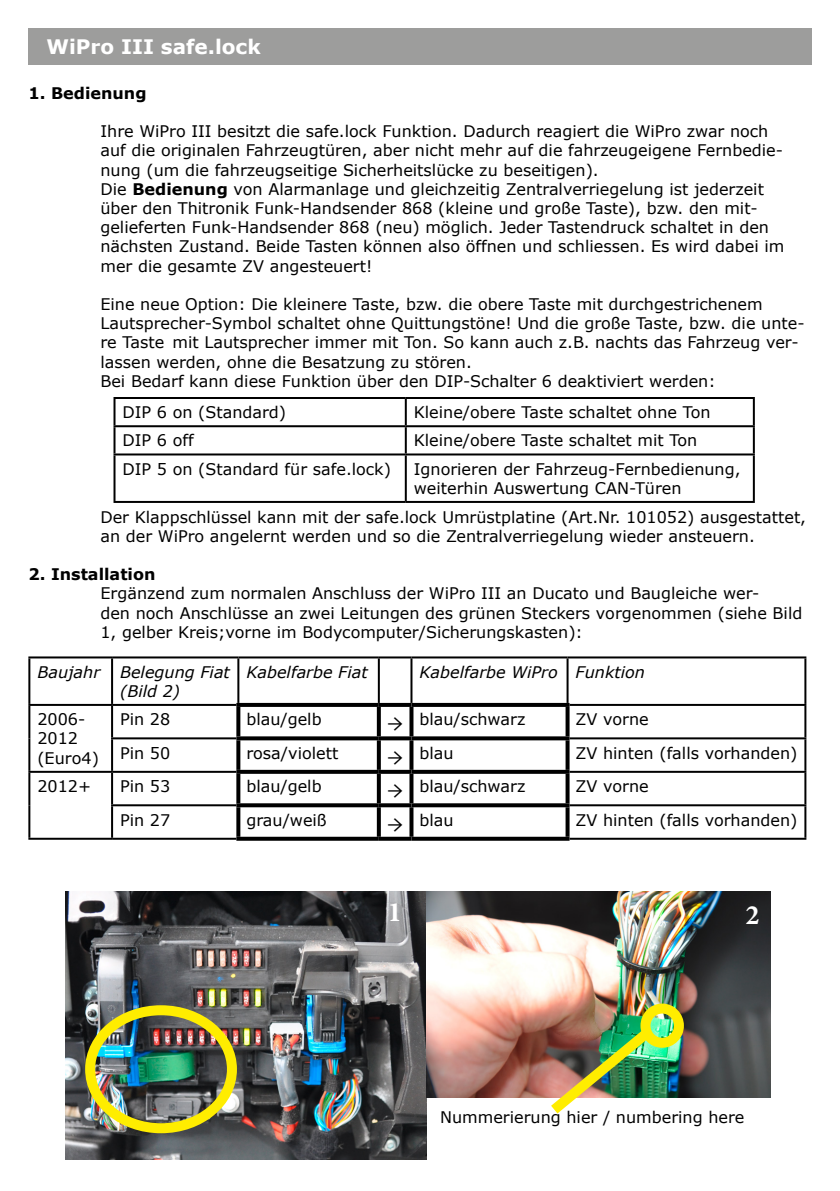
<style>
.page{position:relative;width:840px;height:1191px;background:#fff}
.page>*{position:absolute;margin:0;border:0;box-sizing:border-box;transform-origin:0 0}
.t1{font:700 28px "Minion Pro";color:#fff}
.t2{font:24px "Minion Pro";color:#000}
.t3{font:700 20px "Verdana";color:#fff}
.t4{font:16px/19.2px "Verdana";color:#000}
.t5{font:italic 16px/19.2px "Verdana";color:#000}
.t6{font:700 16px "Verdana";color:#000}
.s1{font-weight:700}
</style>
<div class="page">
<div style="left:28px;top:28px;width:783px;height:37px;background:#9d9d9c"></div>
<hr style="left:113px;top:397px;width:292px;height:2px;background:#000">
<hr style="left:113px;top:399px;width:2px;height:26px;background:#000">
<hr style="left:405px;top:397px;width:349px;height:2px;background:#000">
<hr style="left:404px;top:399px;width:2px;height:26px;background:#000">
<hr style="left:752px;top:399px;width:2px;height:26px;background:#000">
<hr style="left:113px;top:425px;width:292px;height:2px;background:#000">
<hr style="left:113px;top:427px;width:2px;height:26px;background:#000">
<hr style="left:405px;top:425px;width:349px;height:2px;background:#000">
<hr style="left:404px;top:427px;width:2px;height:26px;background:#000">
<hr style="left:752px;top:427px;width:2px;height:26px;background:#000">
<hr style="left:113px;top:453px;width:292px;height:2px;background:#000">
<hr style="left:113px;top:455px;width:2px;height:46px;background:#000">
<hr style="left:405px;top:453px;width:349px;height:2px;background:#000">
<hr style="left:404px;top:455px;width:2px;height:46px;background:#000">
<hr style="left:752px;top:455px;width:2px;height:46px;background:#000">
<hr style="left:113px;top:501px;width:292px;height:2px;background:#000">
<hr style="left:405px;top:501px;width:349px;height:2px;background:#000">
<hr style="left:28px;top:656px;width:84px;height:2px;background:#000">
<hr style="left:28px;top:658px;width:2px;height:46px;background:#000">
<hr style="left:112px;top:656px;width:126px;height:2px;background:#000">
<hr style="left:111px;top:658px;width:2px;height:46px;background:#000">
<hr style="left:238px;top:656px;width:140px;height:2px;background:#000">
<hr style="left:237px;top:658px;width:2px;height:45px;background:#000">
<hr style="left:378px;top:656px;width:33px;height:2px;background:#000">
<hr style="left:377px;top:658px;width:2px;height:45px;background:#000">
<hr style="left:411px;top:656px;width:156px;height:2px;background:#000">
<hr style="left:410px;top:658px;width:2px;height:45px;background:#000">
<hr style="left:567px;top:656px;width:239px;height:2px;background:#000">
<hr style="left:566px;top:658px;width:2px;height:45px;background:#000">
<hr style="left:804px;top:658px;width:2px;height:46px;background:#000">
<hr style="left:28px;top:704px;width:84px;height:2px;background:#000">
<hr style="left:28px;top:706px;width:2px;height:32px;background:#000">
<hr style="left:112px;top:704px;width:124px;height:2px;background:#000">
<hr style="left:111px;top:706px;width:2px;height:31px;background:#000">
<hr style="left:569px;top:704px;width:237px;height:2px;background:#000">
<hr style="left:804px;top:706px;width:2px;height:31px;background:#000">
<hr style="left:28px;top:738px;width:2px;height:33px;background:#000">
<hr style="left:111px;top:737px;width:125px;height:2px;background:#000">
<hr style="left:111px;top:739px;width:2px;height:32px;background:#000">
<hr style="left:569px;top:737px;width:237px;height:2px;background:#000">
<hr style="left:804px;top:739px;width:2px;height:32px;background:#000">
<hr style="left:28px;top:771px;width:84px;height:2px;background:#000">
<hr style="left:28px;top:773px;width:2px;height:32px;background:#000">
<hr style="left:112px;top:771px;width:124px;height:2px;background:#000">
<hr style="left:111px;top:773px;width:2px;height:31px;background:#000">
<hr style="left:569px;top:771px;width:237px;height:2px;background:#000">
<hr style="left:804px;top:773px;width:2px;height:31px;background:#000">
<hr style="left:28px;top:805px;width:2px;height:32px;background:#000">
<hr style="left:111px;top:804px;width:125px;height:2px;background:#000">
<hr style="left:111px;top:806px;width:2px;height:31px;background:#000">
<hr style="left:569px;top:804px;width:237px;height:2px;background:#000">
<hr style="left:804px;top:806px;width:2px;height:31px;background:#000">
<hr style="left:28px;top:837px;width:84px;height:2px;background:#000">
<hr style="left:112px;top:837px;width:124px;height:2px;background:#000">
<hr style="left:569px;top:837px;width:237px;height:2px;background:#000">
<svg style="left:236px;top:703px;width:142px;height:4px"></svg>
<svg style="left:236px;top:707px;width:4px;height:29px"></svg>
<svg style="left:378px;top:703px;width:33px;height:4px"></svg>
<svg style="left:376px;top:707px;width:4px;height:29px"></svg>
<svg style="left:411px;top:703px;width:158px;height:4px"></svg>
<svg style="left:409px;top:707px;width:4px;height:29px"></svg>
<svg style="left:565px;top:707px;width:4px;height:29px"></svg>
<svg style="left:236px;top:736px;width:142px;height:4px"></svg>
<svg style="left:236px;top:740px;width:4px;height:30px"></svg>
<svg style="left:378px;top:736px;width:33px;height:4px"></svg>
<svg style="left:376px;top:740px;width:4px;height:30px"></svg>
<svg style="left:411px;top:736px;width:158px;height:4px"></svg>
<svg style="left:409px;top:740px;width:4px;height:30px"></svg>
<svg style="left:565px;top:740px;width:4px;height:30px"></svg>
<svg style="left:236px;top:770px;width:142px;height:4px"></svg>
<svg style="left:236px;top:774px;width:4px;height:29px"></svg>
<svg style="left:378px;top:770px;width:33px;height:4px"></svg>
<svg style="left:376px;top:774px;width:4px;height:29px"></svg>
<svg style="left:411px;top:770px;width:158px;height:4px"></svg>
<svg style="left:409px;top:774px;width:4px;height:29px"></svg>
<svg style="left:565px;top:774px;width:4px;height:29px"></svg>
<svg style="left:236px;top:803px;width:142px;height:4px"></svg>
<svg style="left:236px;top:807px;width:4px;height:29px"></svg>
<svg style="left:378px;top:803px;width:33px;height:4px"></svg>
<svg style="left:376px;top:807px;width:4px;height:29px"></svg>
<svg style="left:411px;top:803px;width:158px;height:4px"></svg>
<svg style="left:409px;top:807px;width:4px;height:29px"></svg>
<svg style="left:565px;top:807px;width:4px;height:29px"></svg>
<svg style="left:236px;top:836px;width:142px;height:4px"></svg>
<svg style="left:378px;top:836px;width:33px;height:4px"></svg>
<svg style="left:411px;top:836px;width:158px;height:4px"></svg>
<img style="left:65px;top:891px;width:361px;height:268px">
<img style="left:426px;top:891px;width:344px;height:206px">
<div style="left:85px;top:1005px;width:152px;height:128px;border:10px solid #ffed00;border-radius:50%"></div>
<div style="left:640px;top:1003px;width:43px;height:44px;border:10px solid #ffed00;border-radius:50%"></div>
<img style="left:540px;top:1017px;width:122px;height:97px">
<p class="t3" style="left:46px;top:34px;width:216px">WiPro III safe.lock</p>
<p class="t6" style="left:28px;top:82px;width:120px">1. Bedienung</p>
<p class="t4" style="left:100px;top:122px;width:683px">Ihre WiPro III besitzt die safe.lock Funktion. Dadurch reagiert die WiPro zwar noch auf die originalen Fahrzeugtüren, aber nicht mehr auf die fahrzeugeigene Fernbedie&shy;nung (um die fahrzeugseitige Sicherheitslücke zu beseitigen).</p>
<p class="t4" style="left:100px;top:180px;width:685px">Die <span class="s1">Bedienung</span> von Alarmanlage und gleichzeitig Zentralverriegelung ist jederzeit über den Thitronik Funk-Handsender 868 (kleine und große Taste), bzw. den mit&shy;gelieferten Funk-Handsender 868 (neu) möglich. Jeder Tastendruck schaltet in den nächsten Zustand. Beide Tasten können also öffnen und schliessen. Es wird dabei im mer die gesamte ZV angesteuert!</p>
<p class="t4" style="left:100px;top:295px;width:705px">Eine neue Option: Die kleinere Taste, bzw. die obere Taste mit durchgestrichenem Lautsprecher-Symbol schaltet ohne Quittungstöne! Und die große Taste, bzw. die unte&shy;re Taste mit Lautsprecher immer mit Ton. So kann auch z.B. nachts das Fahrzeug ver&shy;lassen werden, ohne die Besatzung zu stören.<br>Bei Bedarf kann diese Funktion über den DIP-Schalter 6 deaktiviert werden:</p>
<p class="t4" style="left:122px;top:403px;width:165px">DIP 6 on (Standard)</p>
<p class="t4" style="left:413px;top:403px;width:298px">Kleine/obere Taste schaltet ohne Ton</p>
<p class="t4" style="left:122px;top:431px;width:73px">DIP 6 off</p>
<p class="t4" style="left:413px;top:431px;width:285px">Kleine/obere Taste schaltet mit Ton</p>
<p class="t4" style="left:122px;top:459px;width:270px">DIP 5 on (Standard für safe.lock)</p>
<p class="t4" style="left:413px;top:459px;width:328px">Ignorieren der Fahrzeug-Fernbedienung, weiterhin Auswertung CAN-Türen</p>
<p class="t4" style="left:100px;top:507px;width:706px">Der Klappschlüssel kann mit der safe.lock Umrüstplatine (Art.Nr. 101052) ausgestattet, an der WiPro angelernt werden und so die Zentralverriegelung wieder ansteuern.</p>
<p class="t6" style="left:28px;top:564px;width:129px">2. Installation</p>
<p class="t4" style="left:100px;top:584px;width:703px">Ergänzend zum normalen Anschluss der WiPro III an Ducato und Baugleiche wer-<br>den noch Anschlüsse an zwei Leitungen des grünen Steckers vorgenommen (siehe Bild<br>1, gelber Kreis;vorne im Bodycomputer/Sicherungskasten):</p>
<p class="t5" style="left:37px;top:662px;width:64px">Baujahr</p>
<p class="t5" style="left:120px;top:662px;width:111px">Belegung Fiat (Bild 2)</p>
<p class="t5" style="left:246px;top:662px;width:123px">Kabelfarbe Fiat</p>
<p class="t5" style="left:419px;top:662px;width:140px">Kabelfarbe WiPro</p>
<p class="t5" style="left:575px;top:662px;width:71px">Funktion</p>
<p class="t4" style="left:37px;top:710px;width:63px">2006-<br>2012 (Euro4)</p>
<p class="t4" style="left:120px;top:710px;width:52px">Pin 28</p>
<p class="t4" style="left:246px;top:710px;width:77px">blau/gelb</p>
<p class="t2" style="left:387px;top:706px;width:17px">→</p>
<p class="t4" style="left:419px;top:710px;width:107px">blau/schwarz</p>
<p class="t4" style="left:575px;top:710px;width:75px">ZV vorne</p>
<p class="t4" style="left:120px;top:743px;width:52px">Pin 50</p>
<p class="t4" style="left:246px;top:743px;width:93px">rosa/violett</p>
<p class="t2" style="left:387px;top:740px;width:17px">→</p>
<p class="t4" style="left:419px;top:743px;width:36px">blau</p>
<p class="t4" style="left:575px;top:743px;width:223px">ZV hinten (falls vorhanden)</p>
<p class="t4" style="left:37px;top:777px;width:55px">2012+</p>
<p class="t4" style="left:120px;top:777px;width:52px">Pin 53</p>
<p class="t4" style="left:246px;top:777px;width:77px">blau/gelb</p>
<p class="t2" style="left:387px;top:773px;width:17px">→</p>
<p class="t4" style="left:419px;top:777px;width:107px">blau/schwarz</p>
<p class="t4" style="left:575px;top:777px;width:75px">ZV vorne</p>
<p class="t4" style="left:120px;top:810px;width:52px">Pin 27</p>
<p class="t4" style="left:246px;top:810px;width:82px">grau/weiß</p>
<p class="t2" style="left:387px;top:807px;width:17px">→</p>
<p class="t4" style="left:419px;top:810px;width:36px">blau</p>
<p class="t4" style="left:575px;top:810px;width:223px">ZV hinten (falls vorhanden)</p>
<p class="t1" style="left:387px;top:892px;width:15px">1</p>
<p class="t1" style="left:745px;top:895px;width:15px">2</p>
<p class="t4" style="left:440px;top:1107px;width:305px">Nummerierung hier / numbering here</p>
</div>
